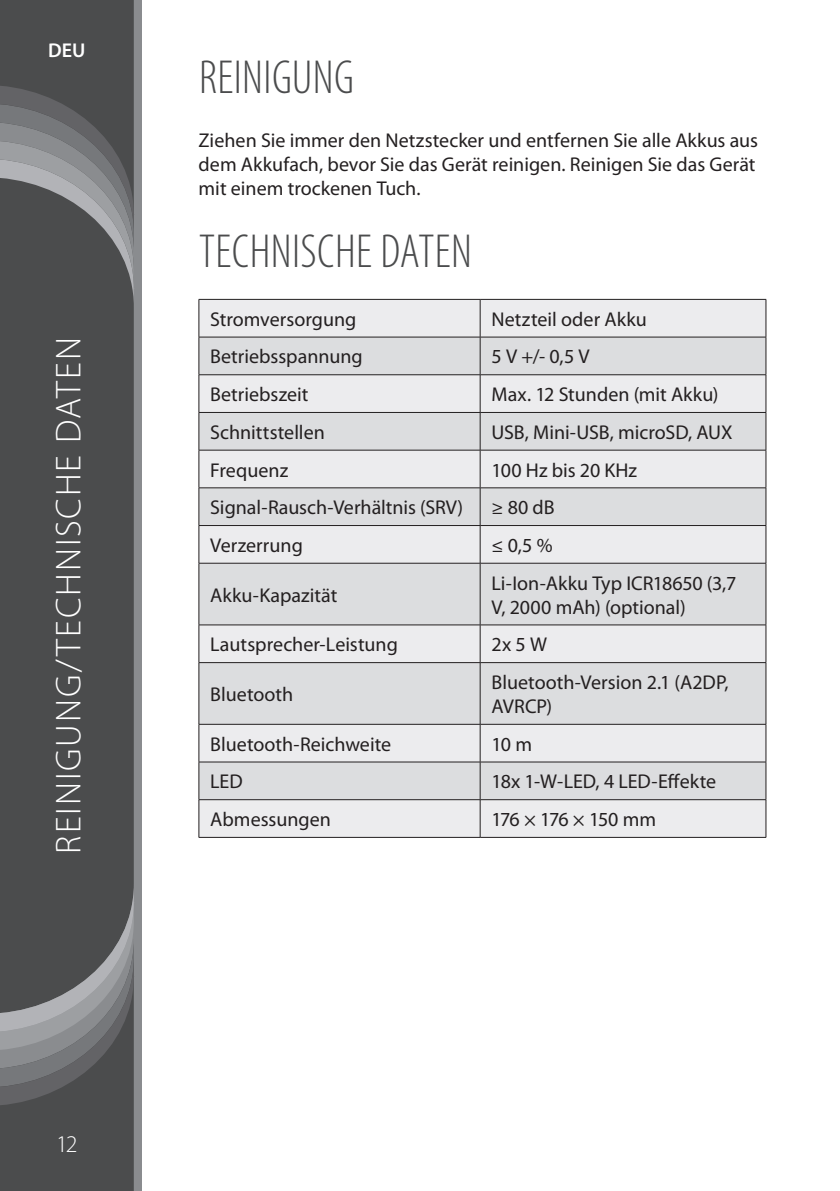
<style>
.page{position:relative;width:840px;height:1191px;background:#fff}
.page>*{position:absolute;margin:0;border:0;box-sizing:border-box;transform-origin:0 0}
.t1{font:300 condensed 48px "Myriad Pro";letter-spacing:.01em;color:#4b4c4d}
.t2{font:300 36px "Myriad Pro";letter-spacing:.05em;color:#fff}
.t3{font:300 24px "Myriad Pro";color:#fff}
.t4{font:20px/24px "Myriad Pro";color:#231f20}
.t5{font:20px "Myriad Pro";letter-spacing:-.04em;color:#231f20}
.t6{font:600 20px "Myriad Pro";color:#fff}
</style>
<div class="page">
<div style="left:0;top:0;width:142px;height:1191px;background:#8a8c8f"></div>
<div style="left:0;top:307px;width:134px;height:577px;background:#4b4c4d"></div>
<svg style="left:0;top:0;width:134px;height:307px;background:#5d5e60"></svg>
<svg style="left:0;top:884px;width:134px;height:307px;background:#5d5e60"></svg>
<div style="left:199px;top:300px;width:566px;height:537px;background:#ececee"></div>
<svg style="left:199px;top:338px;width:566px;height:461px;background:#e1e1e3"></svg>
<hr style="left:479px;top:300px;width:1px;height:37px;background:#231f20">
<hr style="left:198px;top:337px;width:282px;height:1px;background:#231f20">
<hr style="left:480px;top:337px;width:285px;height:1px;background:#231f20">
<hr style="left:479px;top:337px;width:1px;height:37px;background:#231f20">
<hr style="left:198px;top:374px;width:282px;height:1px;background:#231f20">
<hr style="left:480px;top:374px;width:285px;height:1px;background:#231f20">
<hr style="left:479px;top:375px;width:1px;height:37px;background:#231f20">
<hr style="left:198px;top:412px;width:282px;height:1px;background:#231f20">
<hr style="left:480px;top:412px;width:285px;height:1px;background:#231f20">
<hr style="left:479px;top:413px;width:1px;height:37px;background:#231f20">
<hr style="left:198px;top:450px;width:282px;height:1px;background:#231f20">
<hr style="left:480px;top:450px;width:285px;height:1px;background:#231f20">
<hr style="left:479px;top:450px;width:1px;height:37px;background:#231f20">
<hr style="left:198px;top:487px;width:282px;height:1px;background:#231f20">
<hr style="left:480px;top:487px;width:285px;height:1px;background:#231f20">
<hr style="left:479px;top:488px;width:1px;height:37px;background:#231f20">
<hr style="left:198px;top:525px;width:282px;height:1px;background:#231f20">
<hr style="left:480px;top:525px;width:285px;height:1px;background:#231f20">
<hr style="left:479px;top:526px;width:1px;height:37px;background:#231f20">
<hr style="left:198px;top:563px;width:282px;height:1px;background:#231f20">
<hr style="left:480px;top:563px;width:285px;height:1px;background:#231f20">
<hr style="left:479px;top:563px;width:1px;height:61px;background:#231f20">
<hr style="left:198px;top:624px;width:282px;height:1px;background:#231f20">
<hr style="left:198px;top:625px;width:1px;height:37px;background:#231f20">
<hr style="left:480px;top:624px;width:285px;height:1px;background:#231f20">
<hr style="left:479px;top:625px;width:1px;height:37px;background:#231f20">
<hr style="left:765px;top:625px;width:1px;height:37px;background:#231f20">
<hr style="left:198px;top:662px;width:282px;height:1px;background:#231f20">
<hr style="left:198px;top:663px;width:1px;height:61px;background:#231f20">
<hr style="left:480px;top:662px;width:285px;height:1px;background:#231f20">
<hr style="left:479px;top:663px;width:1px;height:61px;background:#231f20">
<hr style="left:765px;top:663px;width:1px;height:61px;background:#231f20">
<hr style="left:198px;top:724px;width:282px;height:1px;background:#231f20">
<hr style="left:198px;top:724px;width:1px;height:37px;background:#231f20">
<hr style="left:480px;top:724px;width:285px;height:1px;background:#231f20">
<hr style="left:479px;top:724px;width:1px;height:37px;background:#231f20">
<hr style="left:765px;top:724px;width:1px;height:37px;background:#231f20">
<hr style="left:198px;top:761px;width:282px;height:1px;background:#231f20">
<hr style="left:198px;top:762px;width:1px;height:37px;background:#231f20">
<hr style="left:480px;top:761px;width:285px;height:1px;background:#231f20">
<hr style="left:479px;top:762px;width:1px;height:37px;background:#231f20">
<hr style="left:765px;top:762px;width:1px;height:37px;background:#231f20">
<hr style="left:198px;top:799px;width:282px;height:1px;background:#231f20">
<hr style="left:198px;top:800px;width:1px;height:37px;background:#231f20">
<hr style="left:480px;top:799px;width:285px;height:1px;background:#231f20">
<hr style="left:479px;top:800px;width:1px;height:37px;background:#231f20">
<hr style="left:765px;top:800px;width:1px;height:37px;background:#231f20">
<hr style="left:198px;top:837px;width:282px;height:1px;background:#231f20">
<hr style="left:480px;top:837px;width:285px;height:1px;background:#231f20">
<hr style="left:198px;top:299px;width:282px;height:1px;background:#231f20">
<hr style="left:198px;top:300px;width:1px;height:37px;background:#231f20">
<hr style="left:480px;top:299px;width:285px;height:1px;background:#231f20">
<hr style="left:765px;top:300px;width:1px;height:37px;background:#231f20">
<hr style="left:198px;top:337px;width:1px;height:37px;background:#231f20">
<hr style="left:765px;top:337px;width:1px;height:37px;background:#231f20">
<hr style="left:198px;top:375px;width:1px;height:37px;background:#231f20">
<hr style="left:765px;top:375px;width:1px;height:37px;background:#231f20">
<hr style="left:198px;top:413px;width:1px;height:37px;background:#231f20">
<hr style="left:765px;top:413px;width:1px;height:37px;background:#231f20">
<hr style="left:198px;top:450px;width:1px;height:37px;background:#231f20">
<hr style="left:765px;top:450px;width:1px;height:37px;background:#231f20">
<hr style="left:198px;top:488px;width:1px;height:37px;background:#231f20">
<hr style="left:765px;top:488px;width:1px;height:37px;background:#231f20">
<hr style="left:198px;top:526px;width:1px;height:37px;background:#231f20">
<hr style="left:765px;top:526px;width:1px;height:37px;background:#231f20">
<hr style="left:198px;top:563px;width:1px;height:61px;background:#231f20">
<hr style="left:765px;top:563px;width:1px;height:61px;background:#231f20">
<p class="t6" style="left:48px;top:37px;width:39px">DEU</p>
<h2 class="t2" style="left:49px;top:853px;width:518px;rotate:-90deg">REINIGUNG/TECHNISCHE DATEN</h2>
<p class="t3" style="left:56px;top:1131px;width:23px">12</p>
<h1 class="t1" style="left:199px;top:51px;width:156px">REINIGUNG</h1>
<p class="t4" style="left:198px;top:128px;width:560px">Ziehen Sie immer den Netzstecker und entfernen Sie alle Akkus aus dem Akkufach, bevor Sie das Gerät reinigen. Reinigen Sie das Gerät mit einem trockenen Tuch.</p>
<h1 class="t1" style="left:199px;top:226px;width:274px">TECHNISCHE DATEN</h1>
<p class="t4" style="left:210px;top:307px;width:148px">Stromversorgung</p>
<p class="t4" style="left:491px;top:307px;width:157px">Netzteil oder Akku</p>
<p class="t4" style="left:210px;top:344px;width:154px">Betriebsspannung</p>
<p class="t4" style="left:491px;top:344px;width:100px">5 V +/- 0,5 V</p>
<p class="t4" style="left:210px;top:382px;width:100px">Betriebszeit</p>
<p class="t4" style="left:491px;top:382px;width:228px">Max. 12 Stunden (mit Akku)</p>
<p class="t4" style="left:210px;top:420px;width:116px">Schnittstellen</p>
<p class="t4" style="left:491px;top:420px;width:242px">USB, Mini-USB, microSD, AUX</p>
<p class="t4" style="left:210px;top:457px;width:79px">Frequenz</p>
<p class="t4" style="left:491px;top:457px;width:147px">100 Hz bis 20 KHz</p>
<p class="t4" style="left:210px;top:495px;width:254px">Signal-Rausch-Verhältnis (SRV)</p>
<p class="t4" style="left:491px;top:495px;width:65px">≥ 80 dB</p>
<p class="t4" style="left:210px;top:533px;width:94px">Verzerrung</p>
<p class="t4" style="left:491px;top:533px;width:63px">≤ 0,5 %</p>
<p class="t4" style="left:210px;top:582px;width:129px">Akku-Kapazität</p>
<p class="t4" style="left:491px;top:570px;width:246px">Li-Ion-Akku Typ ICR18650 (3,7<br>V, 2000 mAh) (optional)</p>
<p class="t4" style="left:210px;top:632px;width:189px">Lautsprecher-Leistung</p>
<p class="t4" style="left:491px;top:632px;width:57px">2x 5 W</p>
<p class="t4" style="left:210px;top:682px;width:84px">Bluetooth</p>
<p class="t4" style="left:491px;top:670px;width:238px">Bluetooth-Version 2.1 (A2DP,<br>AVRCP)</p>
<p class="t4" style="left:210px;top:731px;width:182px">Bluetooth-Reichweite</p>
<p class="t4" style="left:491px;top:731px;width:42px">10 m</p>
<p class="t4" style="left:210px;top:769px;width:34px">LED</p>
<p class="t4" style="left:491px;top:769px;width:226px">18x 1-W-LED, 4 LED-Effekte</p>
<p class="t4" style="left:210px;top:807px;width:122px">Abmessungen</p>
<p class="t5" style="left:491px;top:807px;width:166px">176 × 176 × 150 mm</p>
</div>
